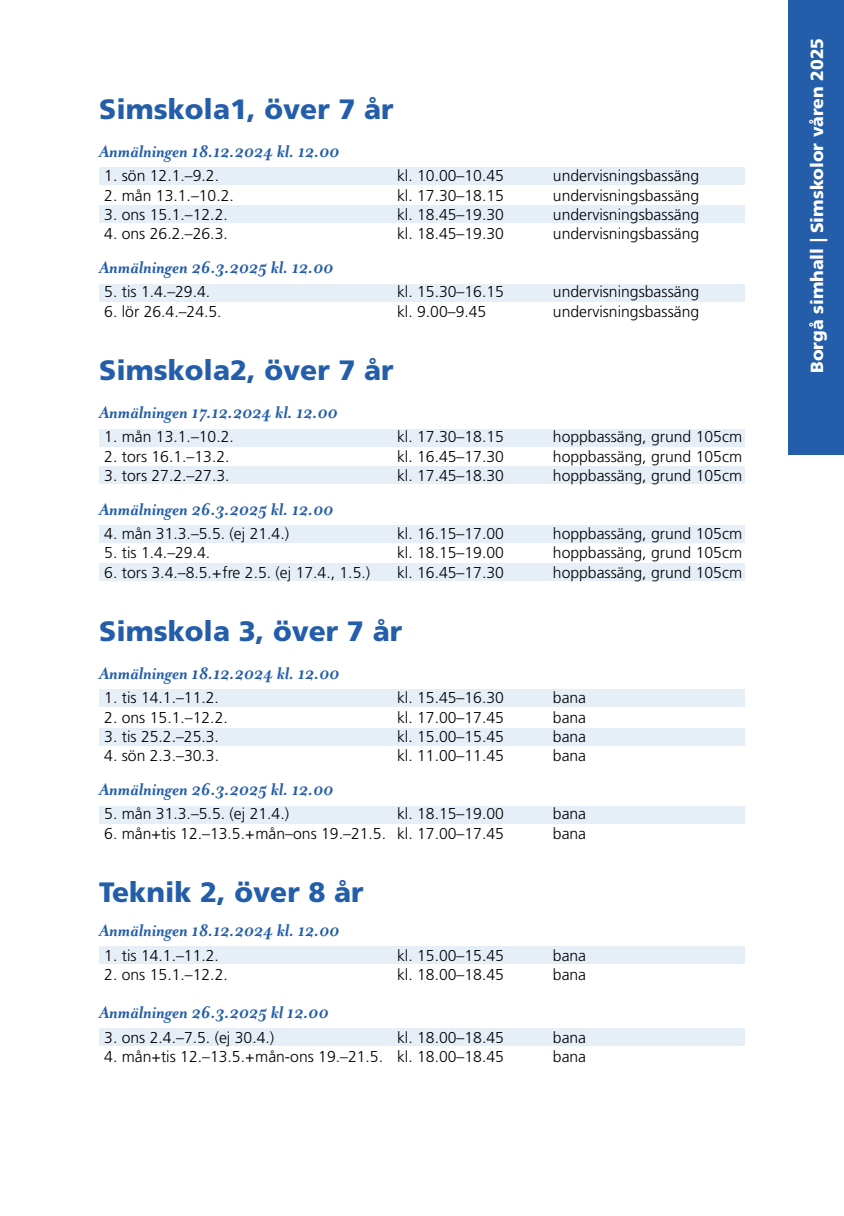
<style>
.page{position:relative;width:844px;height:1216px;background:#fff}
.page>*{position:absolute;margin:0;border:0;box-sizing:border-box;transform-origin:0 0}
.t1{font:900 28px "Frutiger LT Std";color:#245eaa}
.P_yläotsikko{font:italic 700 19.25px "Mrs Eaves OT";color:#245eaa}
.P_leipis{font:italic 700 19.25px "Mrs Eaves OT";color:#245eaa}
.t2{font:900 17.5px "Frutiger LT Std";color:#fff}
.P_leipis-2{font:300 15.75px "Frutiger LT Std";color:#000}
</style>
<div class="page">
<div style="left:99px;top:728px;width:645px;height:17px;background:#e6eff8"></div>
<div style="left:99px;top:806px;width:645px;height:17px;background:#e6eff8"></div>
<div style="left:99px;top:946px;width:645px;height:17px;background:#e6eff8"></div>
<div style="left:99px;top:689px;width:645px;height:17px;background:#e6eff8"></div>
<div style="left:99px;top:1028px;width:645px;height:17px;background:#e6eff8"></div>
<div style="left:99px;top:167px;width:645px;height:17px;background:#e6eff8"></div>
<div style="left:99px;top:429px;width:645px;height:17px;background:#e6eff8"></div>
<div style="left:99px;top:206px;width:645px;height:17px;background:#e6eff8"></div>
<div style="left:99px;top:284px;width:645px;height:17px;background:#e6eff8"></div>
<div style="left:99px;top:466px;width:645px;height:17px;background:#e6eff8"></div>
<div style="left:99px;top:525px;width:645px;height:18px;background:#e6eff8"></div>
<div style="left:99px;top:563px;width:645px;height:17px;background:#e6eff8"></div>
<div style="left:788px;top:0;width:55px;height:454px;background:#245eaa"></div>
<h2 class="t1" style="left:99px;top:92px;width:296px">Simskola1, över 7 år</h2>
<p class="P_yläotsikko" style="left:99px;top:141px;width:241px">Anmälningen 18.12.2024 kl. 12.00</p>
<p class="P_leipis-2" style="left:104px;top:167px;width:116px">1. sön 12.1.–9.2.</p>
<p class="P_leipis-2" style="left:397px;top:167px;width:108px">kl. 10.00–10.45</p>
<p class="P_leipis-2" style="left:552px;top:167px;width:148px">undervisningsbassäng</p>
<p class="P_leipis-2" style="left:104px;top:186px;width:131px">2. mån 13.1.–10.2.</p>
<p class="P_leipis-2" style="left:397px;top:186px;width:108px">kl. 17.30–18.15</p>
<p class="P_leipis-2" style="left:552px;top:186px;width:148px">undervisningsbassäng</p>
<p class="P_leipis-2" style="left:104px;top:205px;width:125px">3. ons 15.1.–12.2.</p>
<p class="P_leipis-2" style="left:397px;top:205px;width:108px">kl. 18.45–19.30</p>
<p class="P_leipis-2" style="left:552px;top:205px;width:148px">undervisningsbassäng</p>
<p class="P_leipis-2" style="left:104px;top:225px;width:125px">4. ons 26.2.–26.3.</p>
<p class="P_leipis-2" style="left:397px;top:225px;width:108px">kl. 18.45–19.30</p>
<p class="P_leipis-2" style="left:552px;top:225px;width:148px">undervisningsbassäng</p>
<p class="P_yläotsikko" style="left:99px;top:257px;width:235px">Anmälningen 26.3.2025 kl. 12.00</p>
<p class="P_leipis-2" style="left:104px;top:283px;width:107px">5. tis 1.4.–29.4.</p>
<p class="P_leipis-2" style="left:397px;top:283px;width:108px">kl. 15.30–16.15</p>
<p class="P_leipis-2" style="left:552px;top:283px;width:148px">undervisningsbassäng</p>
<p class="P_leipis-2" style="left:104px;top:302px;width:119px">6. lör 26.4.–24.5.</p>
<p class="P_leipis-2" style="left:397px;top:302px;width:91px">kl. 9.00–9.45</p>
<p class="P_leipis-2" style="left:552px;top:302px;width:148px">undervisningsbassäng</p>
<h2 class="t1" style="left:99px;top:353px;width:296px">Simskola2, över 7 år</h2>
<h2 class="P_yläotsikko" style="left:99px;top:402px;width:240px">Anmälningen 17.12.2024 kl. 12.00</h2>
<p class="P_leipis-2" style="left:104px;top:428px;width:131px">1. mån 13.1.–10.2.</p>
<p class="P_leipis-2" style="left:397px;top:428px;width:108px">kl. 17.30–18.15</p>
<p class="P_leipis-2" style="left:552px;top:428px;width:191px">hoppbassäng, grund 105cm</p>
<p class="P_leipis-2" style="left:104px;top:447px;width:127px">2. tors 16.1.–13.2.</p>
<p class="P_leipis-2" style="left:397px;top:447px;width:108px">kl. 16.45–17.30</p>
<p class="P_leipis-2" style="left:552px;top:447px;width:191px">hoppbassäng, grund 105cm</p>
<p class="P_leipis-2" style="left:104px;top:466px;width:127px">3. tors 27.2.–27.3.</p>
<p class="P_leipis-2" style="left:397px;top:466px;width:108px">kl. 17.45–18.30</p>
<p class="P_leipis-2" style="left:552px;top:466px;width:191px">hoppbassäng, grund 105cm</p>
<p class="P_yläotsikko" style="left:99px;top:498px;width:235px">Anmälningen 26.3.2025 kl. 12.00</p>
<p class="P_leipis-2" style="left:104px;top:525px;width:186px">4. mån 31.3.–5.5. (ej 21.4.)</p>
<p class="P_leipis-2" style="left:397px;top:525px;width:108px">kl. 16.15–17.00</p>
<p class="P_leipis-2" style="left:552px;top:525px;width:191px">hoppbassäng, grund 105cm</p>
<p class="P_leipis-2" style="left:104px;top:544px;width:107px">5. tis 1.4.–29.4.</p>
<p class="P_leipis-2" style="left:397px;top:544px;width:108px">kl. 18.15–19.00</p>
<p class="P_leipis-2" style="left:552px;top:544px;width:191px">hoppbassäng, grund 105cm</p>
<p class="P_leipis-2" style="left:104px;top:563px;width:267px">6. tors 3.4.–8.5.+fre 2.5. (ej 17.4., 1.5.)</p>
<p class="P_leipis-2" style="left:397px;top:563px;width:108px">kl. 16.45–17.30</p>
<p class="P_leipis-2" style="left:552px;top:563px;width:191px">hoppbassäng, grund 105cm</p>
<h2 class="t1" style="left:99px;top:614px;width:304px">Simskola 3, över 7 år</h2>
<p class="P_yläotsikko" style="left:99px;top:662px;width:241px">Anmälningen 18.12.2024 kl. 12.00</p>
<p class="P_leipis-2" style="left:104px;top:689px;width:116px">1. tis 14.1.–11.2.</p>
<p class="P_leipis-2" style="left:397px;top:689px;width:108px">kl. 15.45–16.30</p>
<p class="P_leipis-2" style="left:552px;top:689px;width:35px">bana</p>
<p class="P_leipis-2" style="left:104px;top:708px;width:125px">2. ons 15.1.–12.2.</p>
<p class="P_leipis-2" style="left:397px;top:708px;width:108px">kl. 17.00–17.45</p>
<p class="P_leipis-2" style="left:552px;top:708px;width:35px">bana</p>
<p class="P_leipis-2" style="left:104px;top:727px;width:116px">3. tis 25.2.–25.3.</p>
<p class="P_leipis-2" style="left:397px;top:727px;width:108px">kl. 15.00–15.45</p>
<p class="P_leipis-2" style="left:552px;top:727px;width:35px">bana</p>
<p class="P_leipis-2" style="left:104px;top:746px;width:116px">4. sön 2.3.–30.3.</p>
<p class="P_leipis-2" style="left:397px;top:746px;width:108px">kl. 11.00–11.45</p>
<p class="P_leipis-2" style="left:552px;top:746px;width:35px">bana</p>
<p class="P_yläotsikko" style="left:99px;top:779px;width:235px">Anmälningen 26.3.2025 kl. 12.00</p>
<p class="P_leipis-2" style="left:104px;top:805px;width:186px">5. mån 31.3.–5.5. (ej 21.4.)</p>
<p class="P_leipis-2" style="left:397px;top:805px;width:108px">kl. 18.15–19.00</p>
<p class="P_leipis-2" style="left:552px;top:805px;width:35px">bana</p>
<p class="P_leipis-2" style="left:104px;top:824px;width:401px">6. mån+tis 12.–13.5.+mån–ons 19.–21.5. kl. 17.00–17.45</p>
<p class="P_leipis-2" style="left:552px;top:824px;width:35px">bana</p>
<h2 class="t1" style="left:99px;top:875px;width:266px">Teknik 2, över 8 år</h2>
<p class="P_yläotsikko" style="left:99px;top:920px;width:241px">Anmälningen 18.12.2024 kl. 12.00</p>
<p class="P_leipis-2" style="left:104px;top:946px;width:116px">1. tis 14.1.–11.2.</p>
<p class="P_leipis-2" style="left:397px;top:946px;width:108px">kl. 15.00–15.45</p>
<p class="P_leipis-2" style="left:552px;top:946px;width:35px">bana</p>
<p class="P_leipis-2" style="left:104px;top:965px;width:125px">2. ons 15.1.–12.2.</p>
<p class="P_leipis-2" style="left:397px;top:965px;width:108px">kl. 18.00–18.45</p>
<p class="P_leipis-2" style="left:552px;top:965px;width:35px">bana</p>
<p class="P_leipis" style="left:99px;top:1001px;width:231px">Anmälningen 26.3.2025 kl 12.00</p>
<p class="P_leipis-2" style="left:104px;top:1028px;width:171px">3. ons 2.4.–7.5. (ej 30.4.)</p>
<p class="P_leipis-2" style="left:397px;top:1028px;width:108px">kl. 18.00–18.45</p>
<p class="P_leipis-2" style="left:552px;top:1028px;width:35px">bana</p>
<p class="P_leipis-2" style="left:104px;top:1047px;width:401px">4. mån+tis 12.–13.5.+mån-ons 19.–21.5. kl. 18.00–18.45</p>
<p class="P_leipis-2" style="left:552px;top:1047px;width:35px">bana</p>
<p class="t2" style="left:806px;top:373px;width:336px;rotate:-90deg">Borgå simhall | Simskolor våren 2025</p>
</div>
